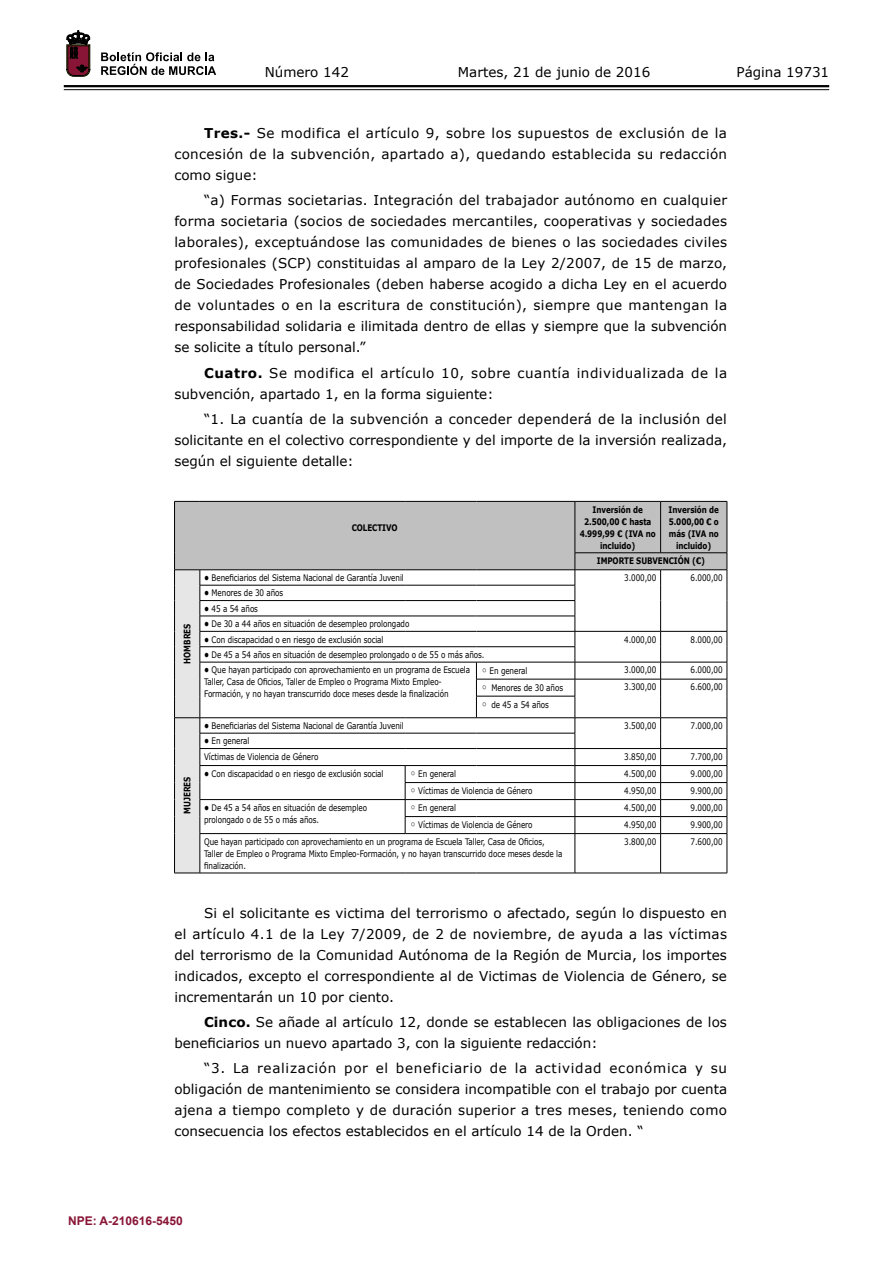
<style>
.page{position:relative;width:893px;height:1263px;background:#fff}
.page>*{position:absolute;margin:0;border:0;box-sizing:border-box;transform-origin:0 0}
.t1{font:13.5px/21px "Verdana";color:#000;text-align:justify}
.t2{font:13.5px/21px "Verdana";letter-spacing:.04em;color:#000}
.t3{font:700 12px "Arial";color:#891536}
.t4{font:9px/12px "Verdana";letter-spacing:-.01em;color:#000;scale:.8 1}
.t5{font:700 9px/12px "Verdana";letter-spacing:-.01em;color:#000;text-align:center;scale:.8 1}
.s1{font-weight:700}
</style>
<div class="page">
<hr style="left:64px;top:85px;width:765px;height:2px;background:#000">
<hr style="left:64px;top:89px;width:765px;height:1px;background:#000">
<svg style="left:101px;top:52px;width:115px;height:23px"></svg>
<svg style="left:67px;top:31px;width:23px;height:45px"></svg>
<svg style="left:174px;top:501px;width:554px;height:373px"></svg>
<p class="t1" style="left:265px;top:61px;width:86px">Número 142</p>
<p class="t1" style="left:458px;top:61px;width:194px">Martes, 21 de junio de 2016</p>
<p class="t1" style="left:736px;top:61px;width:94px">Página 19731</p>
<p class="t1" style="left:174px;top:122px;width:554px;text-indent:30px"><span class="s1">Tres.-</span> Se modifica el artículo 9, sobre los supuestos de exclusión de la concesión de la subvención, apartado a), quedando establecida su redacción como sigue:</p>
<p class="t1" style="left:174px;top:190px;width:554px;text-indent:30px">“a) Formas societarias. Integración del trabajador autónomo en cualquier forma societaria (socios de sociedades mercantiles, cooperativas y sociedades laborales), exceptuándose las comunidades de bienes o las sociedades civiles profesionales (SCP) constituidas al amparo de la Ley 2/2007, de 15 de marzo, de Sociedades Profesionales (deben haberse acogido a dicha Ley en el acuerdo de voluntades o en la escritura de constitución), siempre que mantengan la responsabilidad solidaria e ilimitada dentro de ellas y siempre que la subvención se solicite a título personal.”</p>
<p class="t2" style="left:174px;top:362px;width:554px;text-indent:30px"><span class="s1">Cuatro.</span> Se modifica el artículo 10, sobre cuantía individualizada de la subvención, apartado 1, en la forma siguiente:</p>
<p class="t1" style="left:174px;top:408px;width:554px;text-indent:30px">“1. La cuantía de la subvención a conceder dependerá de la inclusión del solicitante en el colectivo correspondiente y del importe de la inversión realizada, según el siguiente detalle:</p>
<p class="t5" style="left:181px;top:664px;width:51px;rotate:-90deg">HOMBRES</p>
<p class="t5" style="left:352px;top:521px;width:59px">COLECTIVO</p>
<p class="t5" style="left:580px;top:503px;width:97px">Inversión de<br>2.500,00 € hasta<br>4.999,99 € (IVA no incluido)</p>
<p class="t5" style="left:669px;top:503px;width:64px">Inversión de<br>5.000,00 € o más (IVA no incluido)</p>
<p class="t5" style="left:597px;top:554px;width:137px">IMPORTE SUBVENCIÓN (€)</p>
<p class="t4" style="left:204px;top:571px;width:251px"><span class="s1">•</span> Beneficiarios del Sistema Nacional de Garantía Juvenil</p>
<p class="t4" style="left:624px;top:571px;width:42px">3.000,00</p>
<p class="t4" style="left:690px;top:571px;width:42px">6.000,00</p>
<p class="t4" style="left:204px;top:587px;width:101px"><span class="s1">•</span> Menores de 30 años</p>
<p class="t4" style="left:204px;top:602px;width:69px"><span class="s1">•</span> 45 a 54 años</p>
<p class="t4" style="left:204px;top:618px;width:258px"><span class="s1">•</span> De 30 a 44 años en situación de desempleo prolongado</p>
<p class="t4" style="left:204px;top:633px;width:226px"><span class="s1">•</span> Con discapacidad o en riesgo de exclusión social</p>
<p class="t4" style="left:624px;top:633px;width:42px">4.000,00</p>
<p class="t4" style="left:690px;top:633px;width:42px">8.000,00</p>
<p class="t4" style="left:204px;top:648px;width:352px"><span class="s1">•</span> De 45 a 54 años en situación de desempleo prolongado o de 55 o más años.</p>
<p class="t4" style="left:204px;top:664px;width:334px"><span class="s1">•</span> Que hayan participado con aprovechamiento en un programa de Escuela<br>Taller, Casa de Oficios, Taller de Empleo o Programa Mixto Empleo-<br>Formación, y no hayan transcurrido doce meses desde la finalización</p>
<p class="t4" style="left:490px;top:664px;width:49px">En general</p>
<p class="t4" style="left:624px;top:664px;width:42px">3.000,00</p>
<p class="t4" style="left:690px;top:664px;width:42px">6.000,00</p>
<p class="t4" style="left:491px;top:681px;width:91px">Menores de 30 años</p>
<p class="t4" style="left:624px;top:681px;width:42px">3.300,00</p>
<p class="t4" style="left:690px;top:681px;width:42px">6.600,00</p>
<p class="t4" style="left:491px;top:698px;width:73px">de 45 a 54 años</p>
<p class="t4" style="left:204px;top:719px;width:251px"><span class="s1">•</span> Beneficiarias del Sistema Nacional de Garantía Juvenil</p>
<p class="t4" style="left:624px;top:719px;width:42px">3.500,00</p>
<p class="t4" style="left:690px;top:719px;width:42px">7.000,00</p>
<p class="t4" style="left:204px;top:733px;width:144px;line-height:15.5px"><span class="s1">•</span> En general<br>Víctimas de Violencia de Género</p>
<p class="t4" style="left:624px;top:750px;width:42px">3.850,00</p>
<p class="t4" style="left:690px;top:750px;width:42px">7.700,00</p>
<p class="t4" style="left:204px;top:767px;width:226px"><span class="s1">•</span> Con discapacidad o en riesgo de exclusión social</p>
<p class="t4" style="left:418px;top:768px;width:49px">En general</p>
<p class="t4" style="left:624px;top:767px;width:42px">4.500,00</p>
<p class="t4" style="left:690px;top:767px;width:42px">9.000,00</p>
<p class="t4" style="left:418px;top:785px;width:144px">Víctimas de Violencia de Género</p>
<p class="t4" style="left:624px;top:784px;width:42px">4.950,00</p>
<p class="t4" style="left:690px;top:784px;width:42px">9.900,00</p>
<p class="t4" style="left:204px;top:801px;width:205px"><span class="s1">•</span> De 45 a 54 años en situación de desempleo prolongado o de 55 o más años.</p>
<p class="t4" style="left:418px;top:802px;width:49px">En general</p>
<p class="t4" style="left:624px;top:801px;width:42px">4.500,00</p>
<p class="t4" style="left:690px;top:801px;width:42px">9.000,00</p>
<p class="t4" style="left:418px;top:819px;width:144px">Víctimas de Violencia de Género</p>
<p class="t4" style="left:624px;top:818px;width:42px">4.950,00</p>
<p class="t4" style="left:690px;top:818px;width:42px">9.900,00</p>
<p class="t4" style="left:204px;top:835px;width:449px">Que hayan participado con aprovechamiento en un programa de Escuela Taller, Casa de Oficios,<br>Taller de Empleo o Programa Mixto Empleo-Formación, y no hayan transcurrido doce meses desde la finalización.</p>
<p class="t4" style="left:624px;top:835px;width:42px">3.800,00</p>
<p class="t4" style="left:690px;top:835px;width:42px">7.600,00</p>
<p class="t1" style="left:174px;top:902px;width:554px;text-indent:30px">Si el solicitante es victima del terrorismo o afectado, según lo dispuesto en el artículo 4.1 de la Ley 7/2009, de 2 de noviembre, de ayuda a las víctimas del terrorismo de la Comunidad Autónoma de la Región de Murcia, los importes indicados, excepto el correspondiente al de Victimas de Violencia de Género, se incrementarán un 10 por ciento.</p>
<p class="t1" style="left:174px;top:1011px;width:554px;text-indent:30px"><span class="s1">Cinco.</span> Se añade al artículo 12, donde se establecen las obligaciones de los beneficiarios un nuevo apartado 3, con la siguiente redacción:</p>
<p class="t1" style="left:174px;top:1058px;width:554px;text-indent:30px">“3. La realización por el beneficiario de la actividad económica y su obligación de mantenimiento se considera incompatible con el trabajo por cuenta ajena a tiempo completo y de duración superior a tres meses, teniendo como consecuencia los efectos establecidos en el artículo 14 de la Orden. “</p>
<p class="t5" style="left:181px;top:814px;width:48px;rotate:-90deg">MUJERES</p>
<p class="t3" style="left:68px;top:1213px;width:116px">NPE: A-210616-5450</p>
</div>
